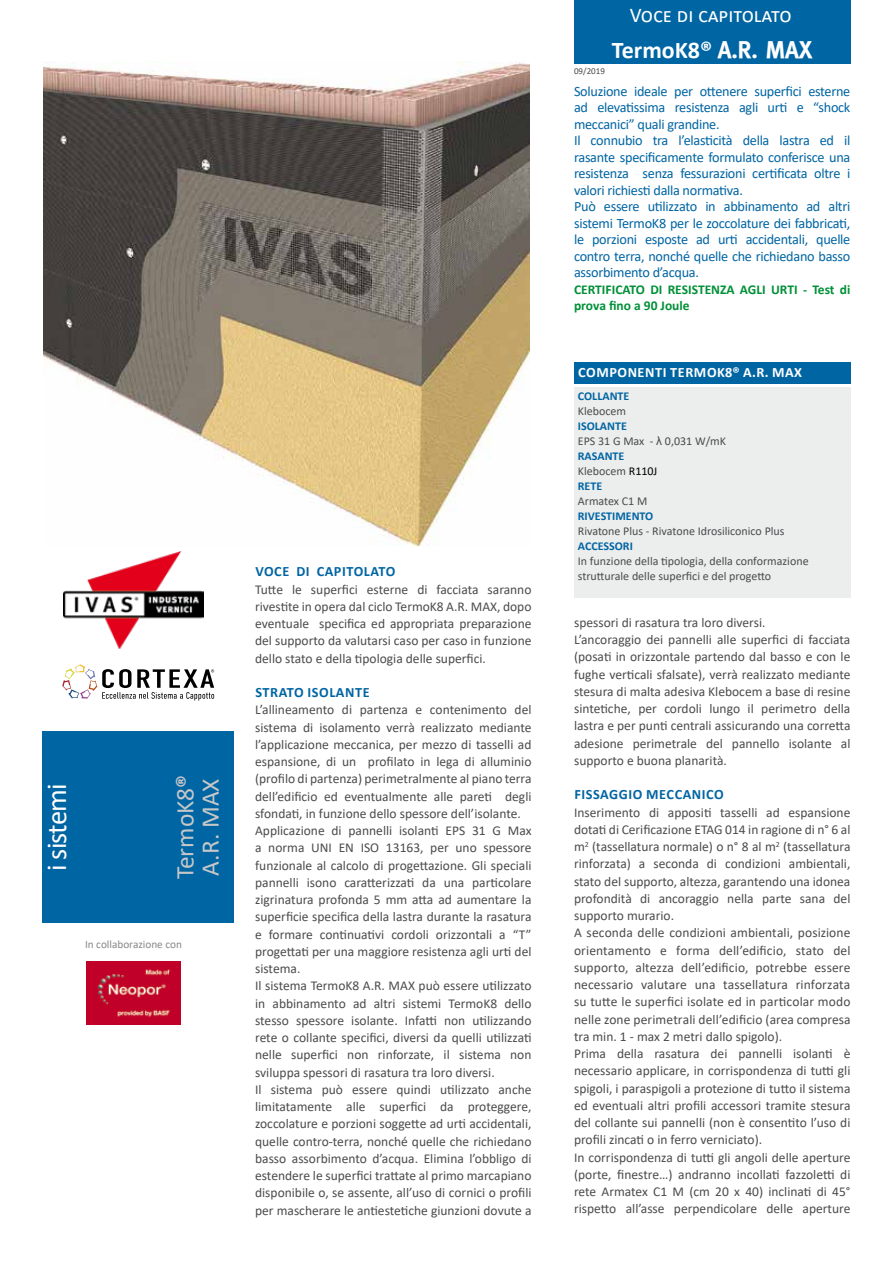
<style>
.page{position:relative;width:893px;height:1263px;background:#fff}
.page>*{position:absolute;margin:0;border:0;box-sizing:border-box;transform-origin:0 0}
.t1{font:28.5px "Calibri";letter-spacing:-.03em;color:#fff}
.t2{font:25.5px/25.5px "Calibri";color:#c6c7c8}
.t3{font:700 24px "Calibri";color:#fff}
.t4{font:21px "Calibri";color:#fff}
.t5{font:14.25px/16.5px "Calibri";letter-spacing:-.02em;color:#0065a3}
.t6{font:700 14.25px "Calibri";letter-spacing:.04em;color:#0065a3}
.t7{font:700 14.25px "Calibri";letter-spacing:.04em;color:#fff}
.t8{font:13.5px/17.2px "Calibri";color:#4b4b4d}
.t9{font:700 13.5px/16.5px "Calibri";color:#009037}
.t10{font:12px/15px "Calibri";color:#4b4b4d}
.t11{font:700 12px "Calibri";color:#0065a3}
.t12{font:11.25px "Calibri";color:#87888a}
.t13{font:9px "Calibri";color:#4b4b4d}
.s1{font-weight:700}
.s2{font-family:"Meta Bold Caps";font-weight:400}
.s3{font-weight:700;color:#0065a3}
.s4{font-family:"Arial"}
.s5{color:#000}
</style>
<div class="page">
<div style="left:43px;top:731px;width:191px;height:192px;background:#0065a3"></div>
<div style="left:574px;top:0;width:276px;height:64px;background:#0065a3"></div>
<div style="left:574px;top:362px;width:276px;height:22px;background:#0065a3"></div>
<div style="left:574px;top:387px;width:276px;height:210px;background:#eceded"></div>
<img style="left:44px;top:62px;width:486px;height:484px">
<img style="left:86px;top:961px;width:94px;height:64px">
<img style="left:64px;top:551px;width:140px;height:97px">
<svg style="left:62px;top:664px;width:152px;height:37px"></svg>
<h1 class="t1" style="left:37px;top:871px;width:89px;rotate:-90deg">i sistemi</h1>
<h2 class="t2" style="left:172px;top:879px;width:106px;rotate:-90deg">TermoK8<span class="s1">®<br></span>A.R. MAX</h2>
<p class="t12" style="left:85px;top:937px;width:98px">In collaborazione con</p>
<h3 class="t4" style="left:630px;top:1px;width:163px">Voce di capitolato</h3>
<h3 class="t3" style="left:612px;top:33px;width:202px">TermoK8® <span class="s2">A.R. MAX</span></h3>
<p class="t13" style="left:574px;top:64px;width:32px">09/2019</p>
<p class="t5" style="left:574px;top:82px;width:278px">Soluzione ideale per ottenere superfici esterne ad elevatissima resistenza agli urti e “shock meccanici” quali grandine.<br>Il connubio tra l’elasticità della lastra ed il rasante specificamente formulato conferisce una resistenza senza fessurazioni certificata oltre i valori richiesti dalla normativa.<br>Può essere utilizzato in abbinamento ad altri sistemi TermoK8 per le zoccolature dei fabbricati, le porzioni esposte ad urti accidentali, quelle contro terra, nonché quelle che richiedano basso assorbimento d’acqua.</p>
<p class="t9" style="left:574px;top:281px;width:278px">CERTIFICATO DI RESISTENZA AGLI URTI - Test di prova fino a 90 Joule</p>
<p class="t7" style="left:578px;top:363px;width:225px">COMPONENTI TERMOK8® A.R. MAX</p>
<p class="t11" style="left:578px;top:387px;width:53px">COLLANTE</p>
<p class="t10" style="left:578px;top:403px;width:50px">Klebocem</p>
<p class="t10" style="left:578px;top:418px;width:150px"><span class="s3">ISOLANTE<br></span>EPS 31 G Max - <span class="s4">λ</span> 0,031 W/mK<br><span class="s3">RASANTE<br></span>Klebocem <span class="s5">R110J<br></span><span class="s3">RETE</span></p>
<p class="t10" style="left:578px;top:493px;width:71px">Armatex C1 M</p>
<p class="t11" style="left:578px;top:507px;width:77px">RIVESTIMENTO</p>
<p class="t10" style="left:578px;top:523px;width:208px">Rivatone Plus - Rivatone Idrosiliconico Plus</p>
<p class="t11" style="left:578px;top:537px;width:56px">ACCESSORI</p>
<p class="t10" style="left:578px;top:553px;width:232px">In funzione della tipologia, della conformazione</p>
<p class="t6" style="left:255px;top:561px;width:141px">VOCE DI CAPITOLATO</p>
<p class="t10" style="left:578px;top:568px;width:195px">strutturale delle superfici e del progetto</p>
<p class="t8" style="left:255px;top:580px;width:278px;text-align:justify">Tutte le superfici esterne di facciata saranno rivestite in opera dal ciclo TermoK8 A.R. MAX, dopo eventuale specifica ed appropriata preparazione del supporto da valutarsi caso per caso in funzione dello stato e della tipologia delle superfici.</p>
<p class="t6" style="left:255px;top:682px;width:116px">STRATO ISOLANTE</p>
<p class="t8" style="left:255px;top:701px;width:278px">L’allineamento di partenza e contenimento del sistema di isolamento verrà realizzato mediante l’applicazione meccanica, per mezzo di tasselli ad espansione, di un profilato in lega di alluminio (profilo di partenza) perimetralmente al piano terra dell’edificio ed eventualmente alle pareti degli sfondati, in funzione dello spessore dell’isolante.<br>Applicazione di pannelli isolanti EPS 31 G Max a norma UNI EN ISO 13163, per uno spessore funzionale al calcolo di progettazione. Gli speciali pannelli isono caratterizzati da una particolare zigrinatura profonda 5 mm atta ad aumentare la superficie specifica della lastra durante la rasatura e formare continuativi cordoli orizzontali a “T” progettati per una maggiore resistenza agli urti del sistema.<br>Il sistema TermoK8 A.R. MAX può essere utilizzato in abbinamento ad altri sistemi TermoK8 dello stesso spessore isolante. Infatti non utilizzando rete o collante specifici, diversi da quelli utilizzati nelle superfici non rinforzate, il sistema non sviluppa spessori di rasatura tra loro diversi.<br>Il sistema può essere quindi utilizzato anche limitatamente alle superfici da proteggere, zoccolature e porzioni soggette ad urti accidentali, quelle contro-terra, nonché quelle che richiedano basso assorbimento d’acqua. Elimina l’obbligo di estendere le superfici trattate al primo marcapiano disponibile o, se assente, all’uso di cornici o profili per mascherare le antiestetiche giunzioni dovute a</p>
<p class="t8" style="left:574px;top:613px;width:278px">spessori di rasatura tra loro diversi.<br>L’ancoraggio dei pannelli alle superfici di facciata (posati in orizzontale partendo dal basso e con le fughe verticali sfalsate), verrà realizzato mediante stesura di malta adesiva Klebocem a base di resine sintetiche, per cordoli lungo il perimetro della lastra e per punti centrali assicurando una corretta adesione perimetrale del pannello isolante al supporto e buona planarità.</p>
<p class="t6" style="left:574px;top:784px;width:151px">FISSAGGIO MECCANICO</p>
<p class="t8" style="left:574px;top:803px;width:278px">Inserimento di appositi tasselli ad espansione dotati di Cerificazione ETAG 014 in ragione di n° 6 al m<sup>2</sup> (tassellatura normale) o n° 8 al m<sup>2</sup> (tassellatura rinforzata) a seconda di condizioni ambientali, stato del supporto, altezza, garantendo una idonea profondità di ancoraggio nella parte sana del supporto murario.<br>A seconda delle condizioni ambientali, posizione orientamento e forma dell’edificio, stato del supporto, altezza dell’edificio, potrebbe essere necessario valutare una tassellatura rinforzata su tutte le superfici isolate ed in particolar modo nelle zone perimetrali dell’edificio (area compresa tra min. 1 - max 2 metri dallo spigolo).<br>Prima della rasatura dei pannelli isolanti è necessario applicare, in corrispondenza di tutti gli spigoli, i paraspigoli a protezione di tutto il sistema ed eventuali altri profili accessori tramite stesura del collante sui pannelli (non è consentito l’uso di profili zincati o in ferro verniciato).<br>In corrispondenza di tutti gli angoli delle aperture (porte, finestre…) andranno incollati fazzoletti di rete Armatex C1 M (cm 20 x 40) inclinati di 45° rispetto all’asse perpendicolare delle aperture</p>
</div>
